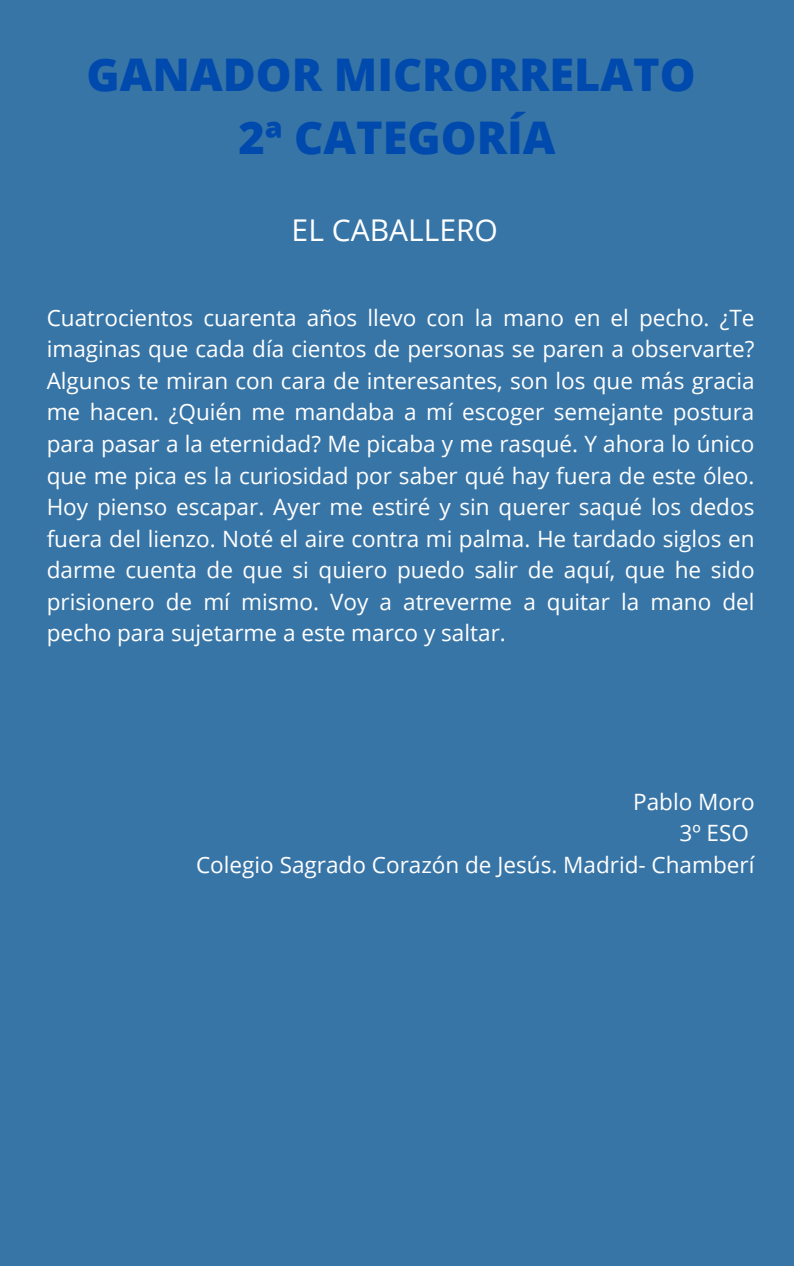
<style>
.page{position:relative;width:794px;height:1266px;background:#fff}
.page>*{position:absolute;margin:0;border:0;box-sizing:border-box;transform-origin:0 0}
.t1{font:800 45px "Open Sans";color:#004aad}
.t2{font:30px "Open Sans";color:#fff}
.t3{font:22.5px/31.5px "Open Sans";color:#fff;text-align:justify}
</style>
<div class="page">
<div style="left:0;top:0;width:793px;height:1266px;background:#3875a7"></div>
<p class="t1" style="left:86px;top:43px;width:610px">GANADOR MICRORRELATO</p>
<p class="t1" style="left:238px;top:106px;width:318px">2ª CATEGORÍA</p>
<p class="t2" style="left:291px;top:209px;width:208px">EL CABALLERO</p>
<p class="t3" style="left:47px;top:301px;width:709px">Cuatrocientos cuarenta años llevo con la mano en el pecho. ¿Te imaginas que cada día cientos de personas se paren a observarte?<br>Algunos te miran con cara de interesantes, son los que más gracia me hacen. ¿Quién me mandaba a mí escoger semejante postura para pasar a la eternidad? Me picaba y me rasqué. Y ahora lo único que me pica es la curiosidad por saber qué hay fuera de este óleo.<br>Hoy pienso escapar. Ayer me estiré y sin querer saqué los dedos fuera del lienzo. Noté el aire contra mi palma. He tardado siglos en darme cuenta de que si quiero puedo salir de aquí, que he sido prisionero de mí mismo. Voy a atreverme a quitar la mano del pecho para sujetarme a este marco y saltar.</p>
<p class="t3" style="left:632px;top:785px;width:123px">Pablo Moro</p>
<p class="t3" style="left:679px;top:816px;width:71px">3º ESO</p>
<p class="t3" style="left:196px;top:848px;width:559px">Colegio Sagrado Corazón de Jesús. Madrid- Chamberí</p>
</div>
